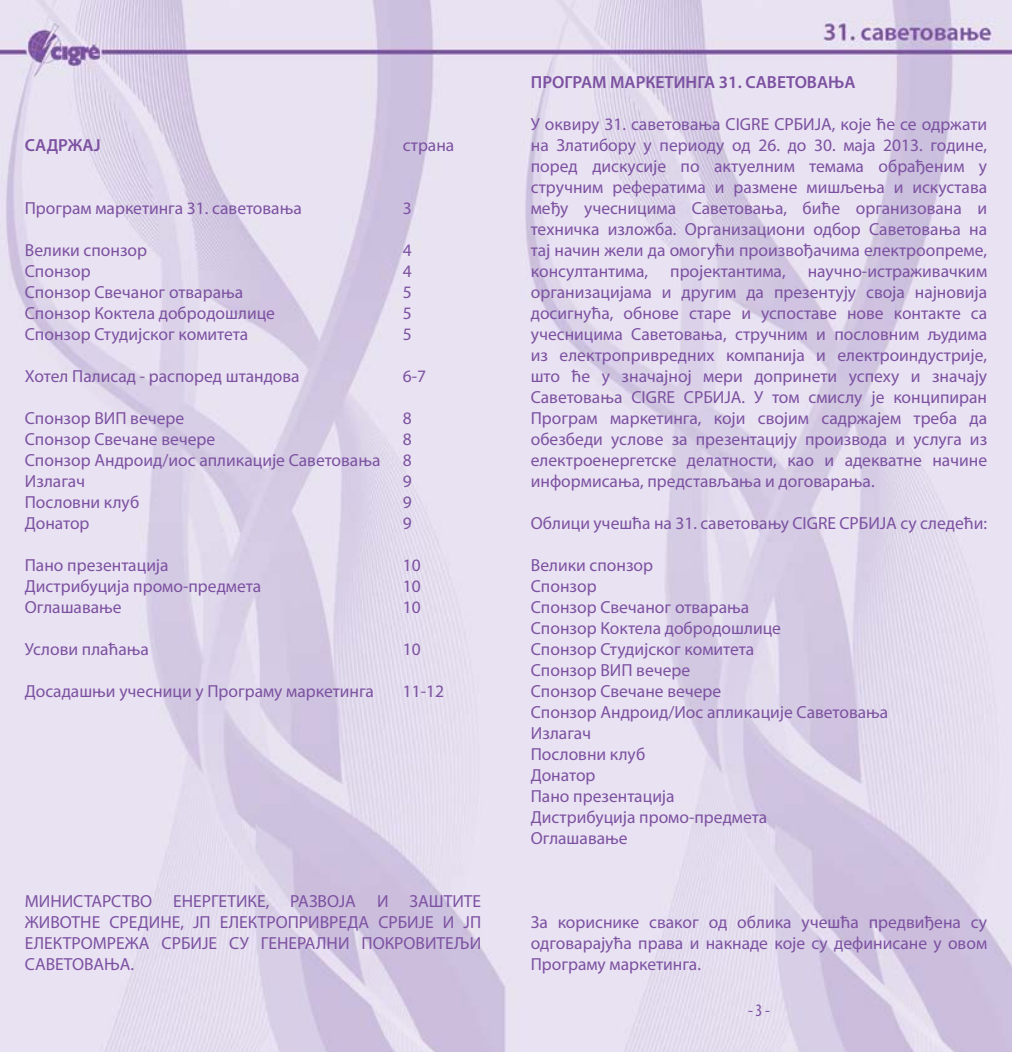
<style>
.page{position:relative;width:1012px;height:1052px;background:#fff}
.page>*{position:absolute;margin:0;border:0;box-sizing:border-box;transform-origin:0 0}
.t1{font:17.5px/21px "Myriad Pro";color:#7c51a1;text-align:justify}
.t2{font:600 17.5px "Myriad Pro";color:#7c51a1}
.t3{font:condensed 17.5px "Myriad Pro";color:#7c51a1}
</style>
<div class="page">
<img style="left:0;top:0;width:1012px;height:1052px">
<p class="t2" style="left:25px;top:134px;width:78px">САДРЖАЈ</p>
<p class="t1" style="left:403px;top:134px;width:53px">страна</p>
<p class="t1" style="left:25px;top:197px;width:278px">Програм маркетинга 31. саветовања</p>
<p class="t1" style="left:403px;top:197px;width:10px">3</p>
<p class="t1" style="left:25px;top:239px;width:124px">Велики спонзор</p>
<p class="t1" style="left:403px;top:239px;width:10px">4</p>
<p class="t1" style="left:25px;top:260px;width:67px">Спонзор</p>
<p class="t1" style="left:403px;top:260px;width:10px">4</p>
<p class="t1" style="left:25px;top:281px;width:220px">Спонзор Свечаног отварања</p>
<p class="t1" style="left:403px;top:281px;width:10px">5</p>
<p class="t1" style="left:25px;top:302px;width:252px">Спонзор Коктела добродошлице</p>
<p class="t1" style="left:403px;top:302px;width:10px">5</p>
<p class="t1" style="left:25px;top:323px;width:225px">Спонзор Студијског комитета</p>
<p class="t1" style="left:403px;top:323px;width:10px">5</p>
<p class="t1" style="left:25px;top:365px;width:276px">Хотел Палисад - распоред штандова</p>
<p class="t1" style="left:403px;top:365px;width:25px">6-7</p>
<p class="t1" style="left:25px;top:407px;width:161px">Спонзор ВИП вечере</p>
<p class="t1" style="left:403px;top:407px;width:10px">8</p>
<p class="t1" style="left:25px;top:428px;width:192px">Спонзор Свечане вечере</p>
<p class="t1" style="left:403px;top:428px;width:10px">8</p>
<p class="t1" style="left:25px;top:449px;width:357px">Спонзор Андроид/иос апликације Саветовања</p>
<p class="t1" style="left:403px;top:449px;width:10px">8</p>
<p class="t1" style="left:25px;top:470px;width:62px">Излагач</p>
<p class="t1" style="left:403px;top:470px;width:10px">9</p>
<p class="t1" style="left:25px;top:491px;width:116px">Пословни клуб</p>
<p class="t1" style="left:403px;top:491px;width:10px">9</p>
<p class="t1" style="left:25px;top:512px;width:66px">Донатор</p>
<p class="t1" style="left:403px;top:512px;width:10px">9</p>
<p class="t1" style="left:25px;top:554px;width:145px">Пано презентација</p>
<p class="t1" style="left:403px;top:554px;width:19px">10</p>
<p class="t1" style="left:25px;top:575px;width:238px">Дистрибуција промо-предмета</p>
<p class="t1" style="left:403px;top:575px;width:19px">10</p>
<p class="t1" style="left:25px;top:596px;width:98px">Оглашавање</p>
<p class="t1" style="left:403px;top:596px;width:19px">10</p>
<p class="t1" style="left:25px;top:638px;width:126px">Услови плаћања</p>
<p class="t1" style="left:403px;top:638px;width:19px">10</p>
<p class="t1" style="left:25px;top:680px;width:351px">Досадашњи учесници у Програму маркетинга</p>
<p class="t1" style="left:403px;top:680px;width:43px">11-12</p>
<p class="t1" style="left:25px;top:890px;width:458px">МИНИСТАРСТВО ЕНЕРГЕТИКЕ, РАЗВОЈА И ЗАШТИТЕ ЖИВОТНЕ СРЕДИНЕ, ЈП ЕЛЕКТРОПРИВРЕДА СРБИЈЕ И ЈП ЕЛЕКТРОМРЕЖА СРБИЈЕ СУ ГЕНЕРАЛНИ ПОКРОВИТЕЉИ САВЕТОВАЊА.</p>
<p class="t2" style="left:531px;top:71px;width:326px">ПРОГРАМ МАРКЕТИНГА 31. САВЕТОВАЊА</p>
<p class="t1" style="left:531px;top:113px;width:458px">У оквиру 31. саветовања CIGRE СРБИЈА, које ће се одржати на Златибору у периоду од 26. до 30. маја 2013. године, поред дискусије по актуелним темама обрађеним у стручним рефератима и размене мишљења и искустава међу учесницима Саветовања, биће организована и техничка изложба. Организациони одбор Саветовања на тај начин жели да омогући произвођачима електроопреме, консултантима,</p>
<p class="t1" style="left:670px;top:260px;width:117px">пројектантима,</p>
<p class="t1" style="left:531px;top:260px;width:458px;text-indent:277px">научно-истраживачким организацијама и другим да презентују своја најновија досигнућа, обнове старе и успоставе нове контакте са учесницима Саветовања, стручним и пословним људима из електропривредних компанија и електроиндустрије, што ће у значајној мери допринети успеху и значају Саветовања CIGRE СРБИЈА. У том смислу је конципиран Програм маркетинга, који својим садржајем треба да обезбеди услове за презентацију производа и услуга из електроенергетске делатности, као и адекватне начине информисања, представљања и договарања.</p>
<p class="t1" style="left:531px;top:512px;width:458px">Облици учешћа на 31. саветовању CIGRE СРБИЈА су следећи:</p>
<p class="t1" style="left:531px;top:554px;width:359px;text-align:left">Велики спонзор<br>Спонзор<br>Спонзор Свечаног отварања<br>Спонзор Коктела добродошлице<br>Спонзор Студијског комитета<br>Спонзор ВИП вечере<br>Спонзор Свечане вечере<br>Спонзор Андроид/Иос апликације Саветовања<br>Излагач<br>Пословни клуб<br>Донатор<br>Пано презентација<br>Дистрибуција промо-предмета<br>Оглашавање</p>
<p class="t1" style="left:531px;top:911px;width:458px">За кориснике сваког од облика учешћа предвиђена су одговарајућа права и накнаде које су дефинисане у овом Програму маркетинга.</p>
<p class="t3" style="left:748px;top:1000px;width:23px">- 3 -</p>
</div>
